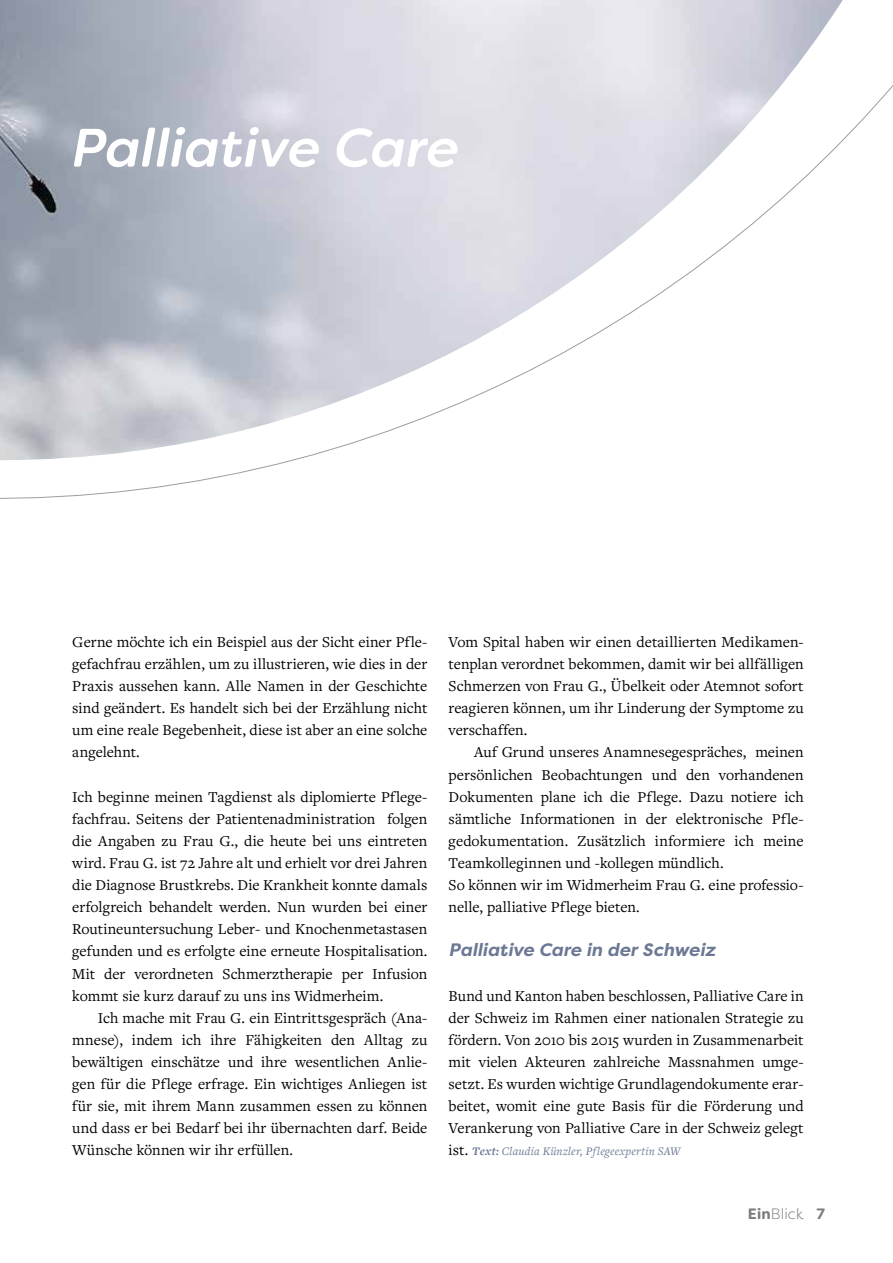
<style>
.page{position:relative;width:893px;height:1263px;background:#fff}
.page>*{position:absolute;margin:0;border:0;box-sizing:border-box;transform-origin:0 0}
.t1{font:italic 500 54px "Filson Soft";color:#fff}
.t2{font:italic 700 18px "Filson Pro";letter-spacing:.005em;color:#6c7894}
.t3{font:15.75px/22px "Freight Text Pro";color:#000;text-align:justify}
.t4{font:300 15px "Filson Soft";letter-spacing:.005em;color:#7b7b7a}
.t5{font:italic 12px "Freight Text Pro";letter-spacing:.02em;color:#6c7894}
.s1{font-style:normal;font-size:15.75px;color:#000}
.s2{font-weight:700}
</style>
<div class="page">
<img style="left:0;top:0;width:843px;height:460px">
<h1 class="t1" style="left:72px;top:113px;width:389px">Palliative Care</h1>
<p class="t3" style="left:72px;top:630px;width:357px">Gerne möchte ich ein Beispiel aus der Sicht einer Pfle&shy;gefachfrau erzählen, um zu illustrieren, wie dies in der Praxis aussehen kann. Alle Namen in der Geschichte sind geändert. Es handelt sich bei der Erzählung nicht um eine reale Begebenheit, diese ist aber an eine solche angelehnt.</p>
<p class="t3" style="left:72px;top:785px;width:357px">Ich beginne meinen Tagdienst als diplomierte Pflege&shy;fachfrau. Seitens der Patientenadministration folgen die Angaben zu Frau G., die heute bei uns eintreten wird. Frau G. ist 72 Jahre alt und erhielt vor drei Jahren die Diagnose Brustkrebs. Die Krankheit konnte damals erfolgreich behandelt werden. Nun wurden bei einer Routineuntersuchung Leber- und Knochenmetastasen gefunden und es erfolgte eine erneute Hospitalisation.<br>Mit der verordneten Schmerztherapie per Infusion kommt sie kurz darauf zu uns ins Widmerheim.</p>
<p class="t3" style="left:72px;top:1006px;width:357px;text-indent:26px">Ich mache mit Frau G. ein Eintrittsgespräch (Ana&shy;mnese), indem ich ihre Fähigkeiten den Alltag zu bewältigen einschätze und ihre wesentlichen Anlie&shy;gen für die Pflege erfrage. Ein wichtiges Anliegen ist für sie, mit ihrem Mann zusammen essen zu können und dass er bei Bedarf bei ihr übernachten darf. Beide Wünsche können wir ihr erfüllen.</p>
<p class="t3" style="left:449px;top:630px;width:357px">Vom Spital haben wir einen detaillierten Medikamen&shy;tenplan verordnet bekommen, damit wir bei allfälligen Schmerzen von Frau G., Übelkeit oder Atemnot sofort reagieren können, um ihr Linderung der Symptome zu verschaffen.</p>
<p class="t3" style="left:449px;top:741px;width:357px;text-align:left;text-indent:26px">Auf Grund unseres Anamnesegespräches, meinen persönlichen Beobachtungen und den vorhandenen Dokumenten plane ich die Pflege. Dazu notiere ich sämtliche Informationen in der elektronische Pfle&shy;gedokumentation. Zusätzlich informiere ich meine Teamkolleginnen und -kollegen mündlich.<br>So können wir im Widmerheim Frau G. eine professio&shy;nelle, palliative Pflege bieten.</p>
<p class="t2" style="left:449px;top:939px;width:268px">Palliative Care in der Schweiz</p>
<p class="t3" style="left:449px;top:984px;width:357px">Bund und Kanton haben beschlossen, Palliative Care in der Schweiz im Rahmen einer nationalen Strategie zu fördern. Von 2010 bis 2015 wurden in Zusammenarbeit mit vielen Akteuren zahlreiche Massnahmen umge&shy;setzt. Es wurden wichtige Grundlagendokumente erar&shy;beitet, womit eine gute Basis für die Förderung und Verankerung von Palliative Care in der Schweiz gelegt</p>
<p class="t5" style="left:449px;top:1144px;width:233px"><span class="s1">ist.</span> <span class="s2">Text:</span> Claudia Künzler, Pflegeexpertin SAW</p>
<p class="t4" style="left:748px;top:1204px;width:78px"><span class="s2">Ein</span>Blick <span class="s2">7</span></p>
</div>
